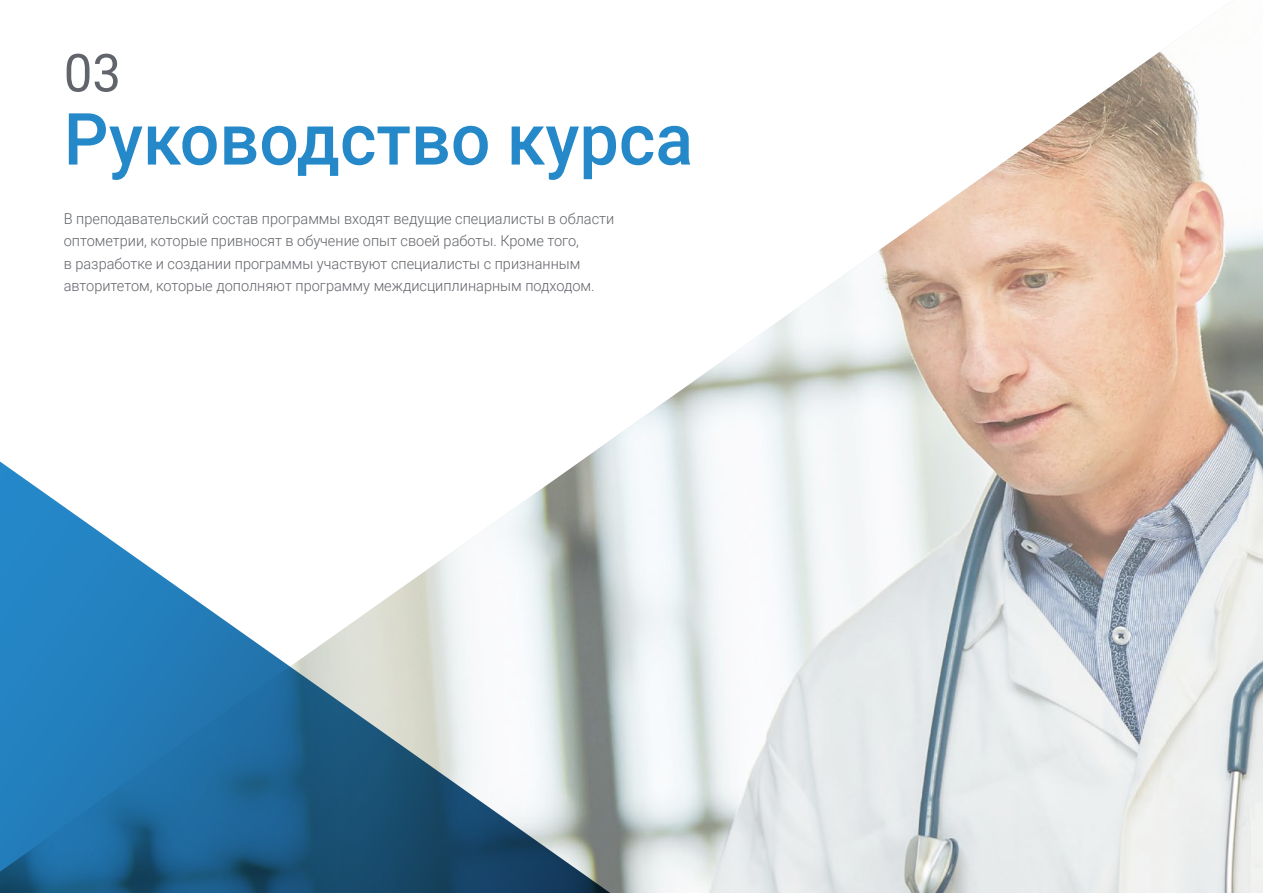
<style>
.page{position:relative;width:1263px;height:893px;background:#fff}
.page>*{position:absolute;margin:0;border:0;box-sizing:border-box;transform-origin:0 0}
.t1{font:500 72px "Roboto";color:#2488c9}
.t2{font:52.5px "Roboto";color:#61646a}
.t3{font:300 15px/22.5px "Roboto";color:#61646a}
</style>
<div class="page">
<img style="left:602px;top:48px;width:661px;height:845px">
<svg style="left:0;top:446px;width:640px;height:447px"></svg>
<h2 class="t2" style="left:64px;top:36px;width:59px">03</h2>
<h1 class="t1" style="left:64px;top:89px;width:631px">Руководство курса</h1>
<p class="t3" style="left:64px;top:207px;width:552px">В преподавательский состав программы входят ведущие специалисты в области оптометрии, которые привносят в обучение опыт своей работы. Кроме того,<br>в разработке и создании программы участвуют специалисты с признанным авторитетом, которые дополняют программу междисциплинарным подходом.</p>
</div>
